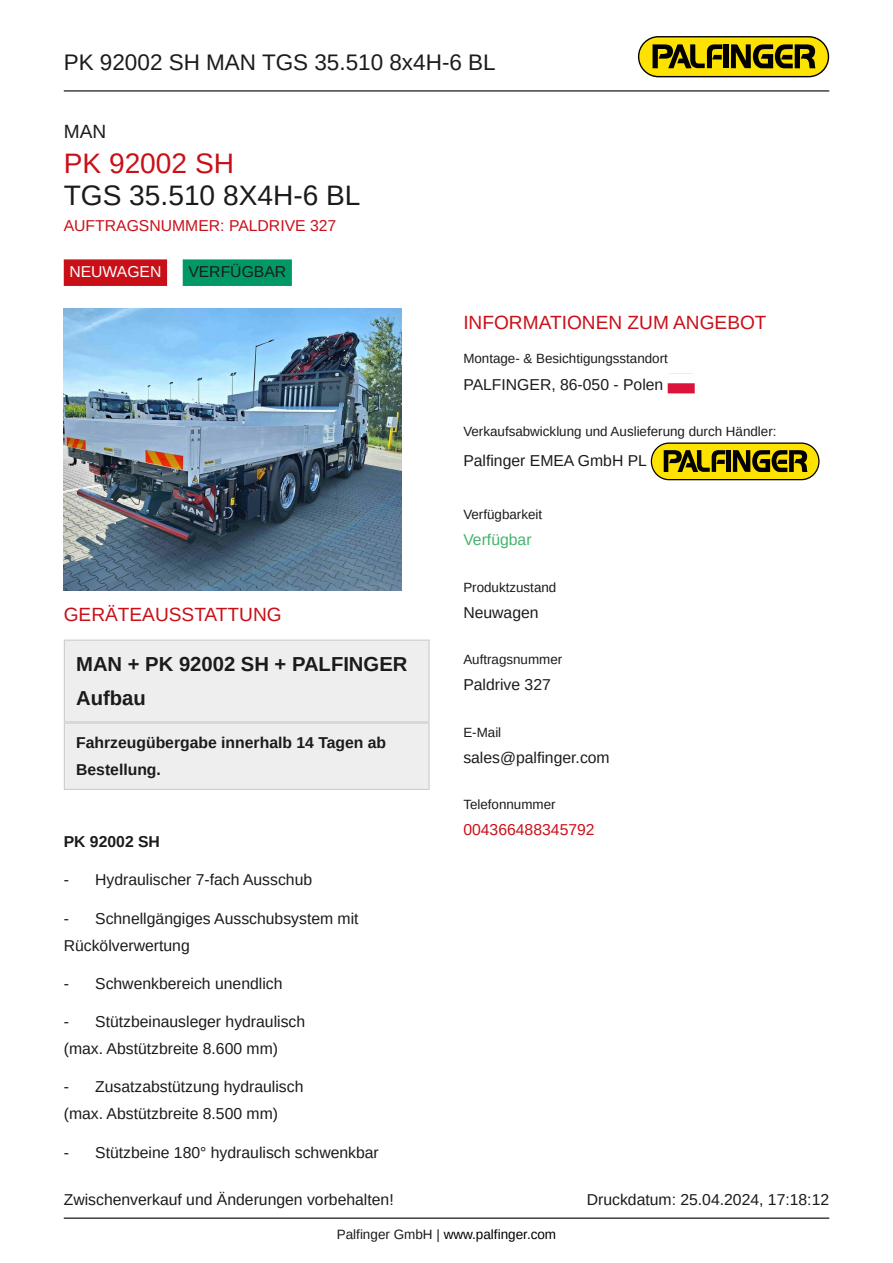
<style>
.page{position:relative;width:893px;height:1263px;background:#fff}
.page>*{position:absolute;margin:0;border:0;box-sizing:border-box;transform-origin:0 0}
.t1{font:28.2px "Arimo";color:#1b1b1b}
.t2{font:28.2px "Arimo";color:#c91019}
.t3{font:22.5px "Arimo";color:#1b1b1b}
.t4{font:20.25px/34.7px "Arimo";color:#1b1b1b}
.t5{font:19.2px "Arimo";color:#c91019}
.t6{font:19.2px "Arimo";color:#1b1b1b}
.t7{font:15.75px/27px "Arimo";color:#1b1b1b}
.t8{font:15.75px "Arimo";color:#c91019}
.t9{font:15.75px "Arimo";color:#43b36c}
.t10{font:15.75px "Arimo";color:#fff}
.t11{font:13.5px "Arimo";color:#000}
.t12{font:13.35px "Arimo";color:#1b1b1b}
.s1{color:#1b1b1b}
</style>
<div class="page">
<hr style="left:64px;top:90px;width:765px;height:1px;background:#000">
<hr style="left:64px;top:1217px;width:765px;height:2px;background:#000">
<svg style="left:638px;top:36px;width:191px;height:41px;background:#a3930b"></svg>
<div style="left:64px;top:259px;width:103px;height:27px;background:#c91019"></div>
<div style="left:183px;top:259px;width:109px;height:27px;background:#096"></div>
<img style="left:64px;top:309px;width:337px;height:281px">
<div style="left:64px;top:639px;width:366px;height:151px;background:#eee"></div>
<div style="left:668px;top:383px;width:27px;height:10px;background:#dc143c"></div>
<svg style="left:651px;top:442px;width:168px;height:38px;background:#a4940e"></svg>
<h2 class="t3" style="left:64px;top:51px;width:433px">PK 92002 SH MAN TGS 35.510 8x4H-6 BL</h2>
<p class="t6" style="left:64px;top:122px;width:44px">MAN</p>
<h1 class="t2" style="left:64px;top:149px;width:172px">PK 92002 SH</h1>
<h1 class="t1" style="left:64px;top:182px;width:298px">TGS 35.510 8X4H-6 BL</h1>
<p class="t8" style="left:64px;top:218px;width:274px">AUFTRAGSNUMMER: PALDRIVE 327</p>
<p class="t10" style="left:69px;top:264px;width:94px">NEUWAGEN</p>
<p class="t7" style="left:188px;top:259px;width:99px">VERFÜGBAR</p>
<p class="t5" style="left:64px;top:605px;width:219px">GERÄTEAUSSTATTUNG</p>
<p class="t4" style="left:76px;top:647px;width:333px">MAN + PK 92002 SH + PALFINGER<br>Aufbau</p>
<p class="t7" style="left:76px;top:729px;width:312px">Fahrzeugübergabe innerhalb 14 Tagen ab<br>Bestellung.</p>
<p class="t7" style="left:64px;top:830px;width:98px">PK 92002 SH</p>
<p class="t7" style="left:64px;top:867px;width:7px">-</p>
<p class="t7" style="left:95px;top:867px;width:219px">Hydraulischer 7-fach Ausschub</p>
<p class="t7" style="left:64px;top:905px;width:7px">-</p>
<p class="t7" style="left:64px;top:905px;width:296px;text-indent:31px">Schnellgängiges Ausschubsystem mit<br>Rückölverwertung</p>
<p class="t7" style="left:64px;top:970px;width:7px">-</p>
<p class="t7" style="left:95px;top:970px;width:189px">Schwenkbereich unendlich</p>
<p class="t7" style="left:64px;top:1008px;width:7px">-</p>
<p class="t7" style="left:64px;top:1008px;width:243px;text-indent:31px">Stützbeinausleger hydraulisch (max. Abstützbreite 8.600 mm)</p>
<p class="t7" style="left:64px;top:1074px;width:7px">-</p>
<p class="t7" style="left:64px;top:1074px;width:241px;text-indent:31px">Zusatzabstützung hydraulisch (max. Abstützbreite 8.500 mm)</p>
<p class="t7" style="left:64px;top:1139px;width:7px">-</p>
<p class="t7" style="left:95px;top:1139px;width:285px">Stützbeine 180° hydraulisch schwenkbar</p>
<p class="t5" style="left:463px;top:313px;width:305px">INFORMATIONEN ZUM ANGEBOT</p>
<p class="t12" style="left:463px;top:352px;width:206px">Montage- &amp; Besichtigungsstandort</p>
<p class="t7" style="left:463px;top:372px;width:201px">PALFINGER, 86-050 - Polen</p>
<p class="t12" style="left:463px;top:424px;width:315px">Verkaufsabwicklung und Auslieferung durch Händler:</p>
<p class="t7" style="left:463px;top:447px;width:185px">Palfinger EMEA GmbH PL</p>
<p class="t12" style="left:463px;top:508px;width:80px">Verfügbarkeit</p>
<p class="t9" style="left:463px;top:532px;width:70px">Verfügbar</p>
<p class="t12" style="left:463px;top:581px;width:94px">Produktzustand</p>
<p class="t7" style="left:463px;top:599px;width:77px">Neuwagen</p>
<p class="t12" style="left:463px;top:653px;width:100px">Auftragsnummer</p>
<p class="t7" style="left:463px;top:672px;width:89px">Paldrive 327</p>
<p class="t12" style="left:463px;top:726px;width:39px">E-Mail</p>
<p class="t7" style="left:463px;top:744px;width:148px">sales@palfinger.com</p>
<p class="t12" style="left:463px;top:798px;width:94px">Telefonnummer</p>
<p class="t8" style="left:463px;top:822px;width:133px">004366488345792</p>
<p class="t7" style="left:64px;top:1187px;width:331px">Zwischenverkauf und Änderungen vorbehalten!</p>
<p class="t7" style="left:587px;top:1187px;width:244px">Druckdatum: 25.04.2024, 17:18:12</p>
<p class="t11" style="left:337px;top:1228px;width:221px"><span class="s1">Palfinger GmbH |</span> www.palfinger.com</p>
</div>
